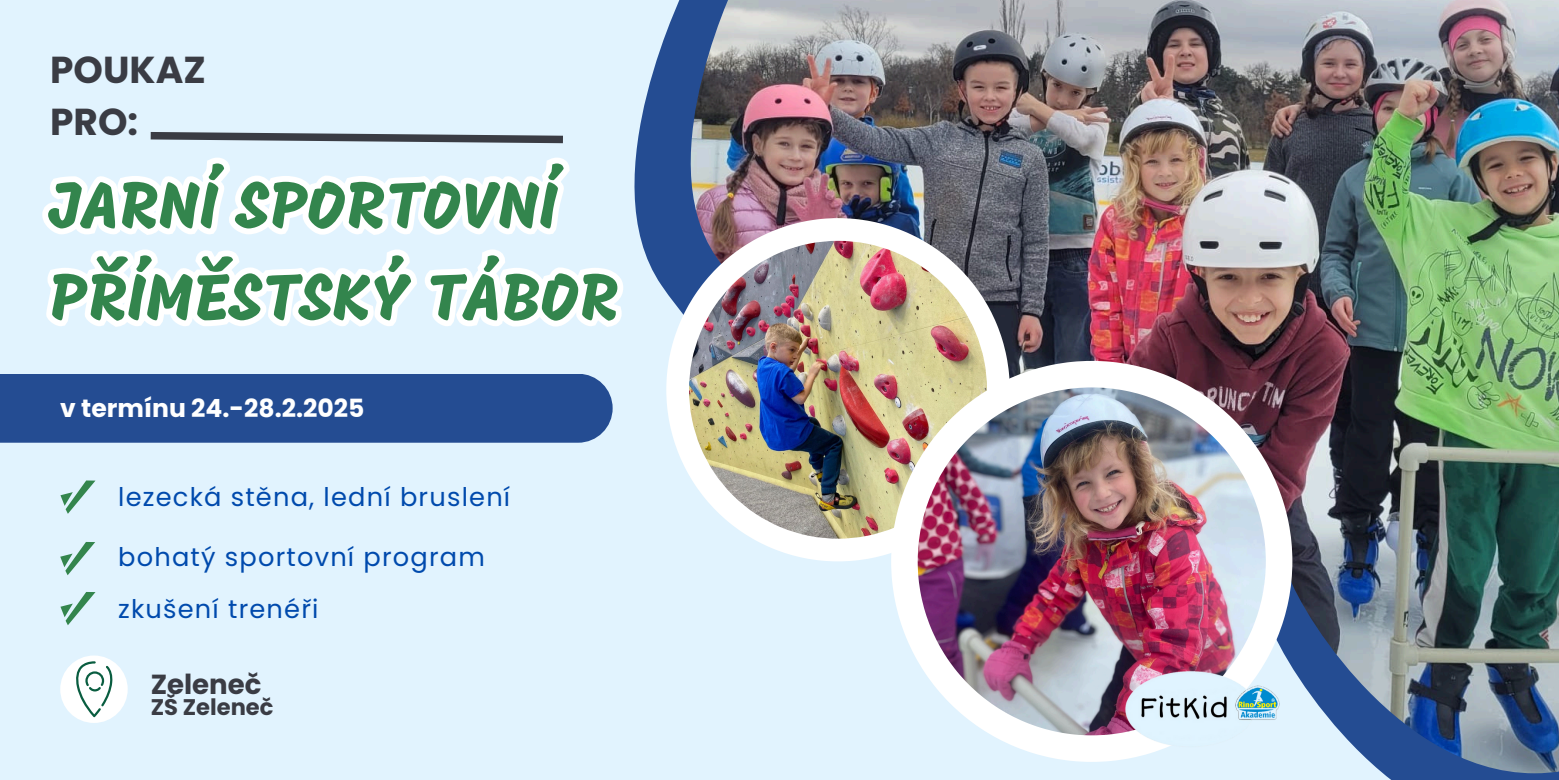
<style>
.page{position:relative;width:1559px;height:780px;background:#fff}
.page>*{position:absolute;margin:0;border:0;box-sizing:border-box;transform-origin:0 0}
.t1{font:66.25px/92px "Mogra";color:#33854d}
.t2{font:700 37.5px/52.5px "Poppins";color:#3a3c44}
.t3{font:700 27.5px "Poppins";color:#3a3c44}
.t4{font:25.75px "Poppins";letter-spacing:.045em;color:#004aad}
.t5{font:700 25px "Poppins";color:#fff}
.t6{font:700 22.5px "Poppins";color:#3a3c44}
</style>
<div class="page">
<div style="left:0;top:0;width:1558px;height:780px;background:#e1f3fe"></div>
<svg style="left:634px;top:0;width:56px;height:292px;fill:#244c92"></svg>
<img style="left:690px;top:0;width:868px;height:773px">
<svg style="left:666px;top:218px;width:343px;height:343px"></svg>
<img style="left:689px;top:241px;width:297px;height:298px">
<svg style="left:891px;top:361px;width:401px;height:401px"></svg>
<img style="left:917px;top:387px;width:348px;height:348px">
<svg style="left:0;top:374px;width:612px;height:69px;background:#355b9b"></svg>
<div style="left:60px;top:656px;width:68px;height:67px;background:#fff;border-radius:50%"></div>
<svg style="left:76px;top:661px;width:36px;height:56px"></svg>
<svg style="left:60px;top:481px;width:35px;height:33px"></svg>
<svg style="left:60px;top:542px;width:35px;height:33px"></svg>
<svg style="left:60px;top:592px;width:35px;height:33px"></svg>
<img style="left:1114px;top:666px;width:174px;height:88px">
<svg style="left:32px;top:132px;width:547px;height:309px"></svg>
<svg style="left:36px;top:160px;width:587px;height:249px"></svg>
<h2 class="t2" style="left:50px;top:43px;width:157px">POUKAZ<br>PRO:</h2>
<h1 class="t1" style="left:49px;top:166px;width:571px">JARNÍ SPORTOVNÍ<br>PŘÍMĚSTSKÝ TÁBOR</h1>
<h3 class="t5" style="left:60px;top:390px;width:305px">v termínu 24.-28.2.2025</h3>
<p class="t4" style="left:118px;top:479px;width:393px">lezecká stěna, lední bruslení</p>
<h4 class="t4" style="left:118px;top:539px;width:368px">bohatý sportovní program</h4>
<p class="t4" style="left:118px;top:591px;width:202px">zkušení trenéři</p>
<p class="t3" style="left:151px;top:665px;width:112px">Zeleneč</p>
<h4 class="t6" style="left:151px;top:692px;width:124px">ZŠ Zeleneč</h4>
</div>
